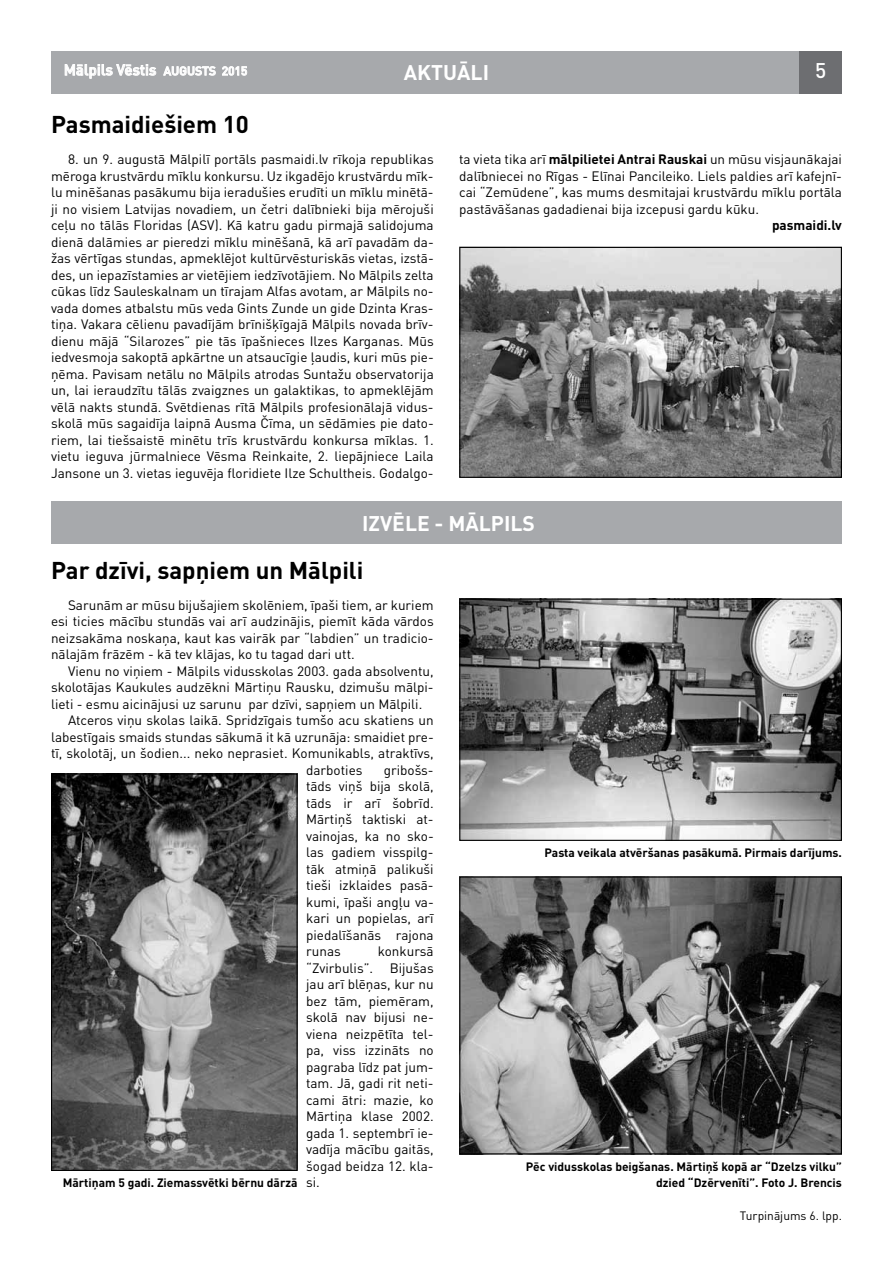
<style>
.page{position:relative;width:893px;height:1263px;background:#fff}
.page>*{position:absolute;margin:0;border:0;box-sizing:border-box;transform-origin:0 0}
.t1{font:700 24px "DIN Pro";color:#000}
.t2{font:700 21px "DIN Pro";color:#fff}
.t3{font:500 21px "DIN Pro";color:#fff}
.t4{font:500 15px "DIN Pro";color:#fff}
.t5{font:13.5px/16.5px "DIN Pro";color:#000;text-align:justify}
.t6{font:700 13.5px "DIN Pro";color:#000}
.t7{font:700 12px/16.5px "DIN Pro";color:#000;text-align:right}
.t8{font:12px "DIN Pro";color:#000}
.s1{font-size:12px}
.s2{font-weight:700}
</style>
<div class="page">
<div style="left:51px;top:51px;width:791px;height:43px;background:#a7a9ac"></div>
<div style="left:799px;top:51px;width:43px;height:43px;background:#6d6e71"></div>
<svg style="left:64px;top:64px;width:93px;height:15px"></svg>
<svg style="left:163px;top:66px;width:53px;height:10px"></svg>
<svg style="left:222px;top:66px;width:25px;height:10px"></svg>
<img style="left:53px;top:775px;width:243px;height:394px">
<div style="left:51px;top:773px;width:247px;height:398px;border:1px solid #000"></div>
<div style="left:51px;top:501px;width:791px;height:43px;background:#a7a9ac"></div>
<img style="left:461px;top:601px;width:379px;height:238px">
<div style="left:459px;top:599px;width:383px;height:242px;border:1px solid #000"></div>
<img style="left:461px;top:878px;width:379px;height:274px">
<div style="left:459px;top:876px;width:383px;height:278px;border:1px solid #000"></div>
<img style="left:461px;top:249px;width:379px;height:227px">
<div style="left:459px;top:247px;width:383px;height:231px;border:1px solid #000"></div>
<p class="t4" style="left:64px;top:60px;width:185px">Mālpils Vēstis <span class="s1">AUGUSTS 2015</span></p>
<h2 class="t2" style="left:404px;top:58px;width:87px">AKTUĀLI</h2>
<h2 class="t3" style="left:815px;top:56px;width:13px">5</h2>
<h1 class="t1" style="left:51px;top:108px;width:199px">Pasmaidiešiem 10</h1>
<p class="t5" style="left:51px;top:151px;width:384px;text-indent:17px">8. un 9. augustā Mālpilī portāls pasmaidi.lv rīkoja republikas mēroga krustvārdu mīklu konkursu. Uz ikgadējo krustvārdu mīk&shy;lu minēšanas pasākumu bija ieradušies erudīti un mīklu minētā&shy;ji no visiem Latvijas novadiem, un četri dalībnieki bija mērojuši ceļu no tālās Floridas (ASV). Kā katru gadu pirmajā salidojuma dienā dalāmies ar pieredzi mīklu minēšanā, kā arī pavadām da&shy;žas vērtīgas stundas, apmeklējot kultūrvēsturiskās vietas, izstā&shy;des, un iepazīstamies ar vietējiem iedzīvotājiem. No Mālpils zelta cūkas līdz Sauleskalnam un tīrajam Alfas avotam, ar Mālpils no&shy;vada domes atbalstu mūs veda Gints Zunde un gide Dzinta Kras&shy;tiņa. Vakara cēlienu pavadījām brīnišķīgajā Mālpils novada brīv&shy;dienu mājā “Silarozes” pie tās īpašnieces Ilzes Karganas. Mūs iedvesmoja sakoptā apkārtne un atsaucīgie ļaudis, kuri mūs pie&shy;ņēma. Pavisam netālu no Mālpils atrodas Suntažu observatorija un, lai ieraudzītu tālās zvaigznes un galaktikas, to apmeklējām vēlā nakts stundā. Svētdienas rītā Mālpils profesionālajā vidus&shy;skolā mūs sagaidīja laipnā Ausma Čīma, un sēdāmies pie dato&shy;riem, lai tiešsaistē minētu trīs krustvārdu konkursa mīklas. 1. vietu ieguva jūrmalniece Vēsma Reinkaite, 2. liepājniece Laila Jansone un 3. vietas ieguvēja floridiete Ilze Schultheis. Godalgo-</p>
<p class="t5" style="left:459px;top:151px;width:384px">ta vieta tika arī <span class="s2">mālpilietei Antrai Rauskai</span> un mūsu visjaunākajai dalībniecei no Rīgas - Elīnai Pancileiko. Liels paldies arī kafejnī&shy;cai “Zemūdene”, kas mums desmitajai krustvārdu mīklu portāla pastāvāšanas gadadienai bija izcepusi gardu kūku.</p>
<p class="t6" style="left:772px;top:216px;width:71px">pasmaidi.lv</p>
<h2 class="t2" style="left:362px;top:509px;width:174px">IZVĒLE - MĀLPILS</h2>
<h1 class="t1" style="left:51px;top:554px;width:314px">Par dzīvi, sapņiem un Mālpili</h1>
<p class="t5" style="left:51px;top:596px;width:384px;text-indent:17px">Sarunām ar mūsu bijušajiem skolēniem, īpaši tiem, ar kuriem esi ticies mācību stundās vai arī audzinājis, piemīt kāda vārdos neizsakāma noskaņa, kaut kas vairāk par “labdien” un tradicio&shy;nālajām frāzēm - kā tev klājas, ko tu tagad dari utt.</p>
<p class="t5" style="left:68px;top:662px;width:367px">Vienu no viņiem - Mālpils vidusskolas 2003. gada absolventu,</p>
<p class="t5" style="left:51px;top:679px;width:384px">skolotājas Kaukules audzēkni Mārtiņu Rausku, dzimušu mālpi-</p>
<p class="t5" style="left:51px;top:695px;width:373px">lieti - esmu aicinājusi uz sarunu par dzīvi, sapņiem un Mālpili.</p>
<p class="t5" style="left:68px;top:712px;width:367px">Atceros viņu skolas laikā. Spridzīgais tumšo acu skatiens un</p>
<p class="t5" style="left:51px;top:728px;width:384px">labestīgais smaids stundas sākumā it kā uzrunāja: smaidiet pre-</p>
<p class="t5" style="left:51px;top:745px;width:384px">tī, skolotāj, un šodien... neko neprasiet. Komunikabls, atraktīvs,</p>
<p class="t5" style="left:306px;top:761px;width:58px">darboties</p>
<p class="t5" style="left:306px;top:761px;width:129px;text-indent:78px">gribošs&shy;tāds viņš bija skolā, tāds ir arī šobrīd.<br>Mārtiņš taktiski at&shy;vainojas, ka no sko&shy;las gadiem visspilg&shy;tāk atmiņā palikuši tieši izklaides pasā&shy;kumi, īpaši angļu va&shy;kari un popielas, arī piedalīšanās rajona runas</p>
<p class="t5" style="left:306px;top:943px;width:129px;text-indent:72px">konkursā “Zvirbulis”. Bijušas jau arī blēņas, kur nu bez tām, piemēram, skolā nav bijusi ne&shy;viena neizpētīta tel&shy;pa, viss izzināts no pagraba līdz pat jum&shy;tam. Jā, gadi rit neti&shy;cami ātri: mazie, ko Mārtiņa klase 2002. gada 1. septembrī ie&shy;vadīja mācību gaitās, šogad beidza 12. kla&shy;si.</p>
<p class="t7" style="left:63px;top:1174px;width:236px">Mārtiņam 5 gadi. Ziemassvētki bērnu dārzā</p>
<p class="t7" style="left:544px;top:844px;width:299px">Pasta veikala atvēršanas pasākumā. Pirmais darījums.</p>
<p class="t7" style="left:526px;top:1158px;width:318px">Pēc vidusskolas beigšanas. Mārtiņš kopā ar “Dzelzs vilku” dzied “Dzērvenīti”. Foto J. Brencis</p>
<p class="t8" style="left:740px;top:1208px;width:104px">Turpinājums 6. lpp.</p>
</div>
